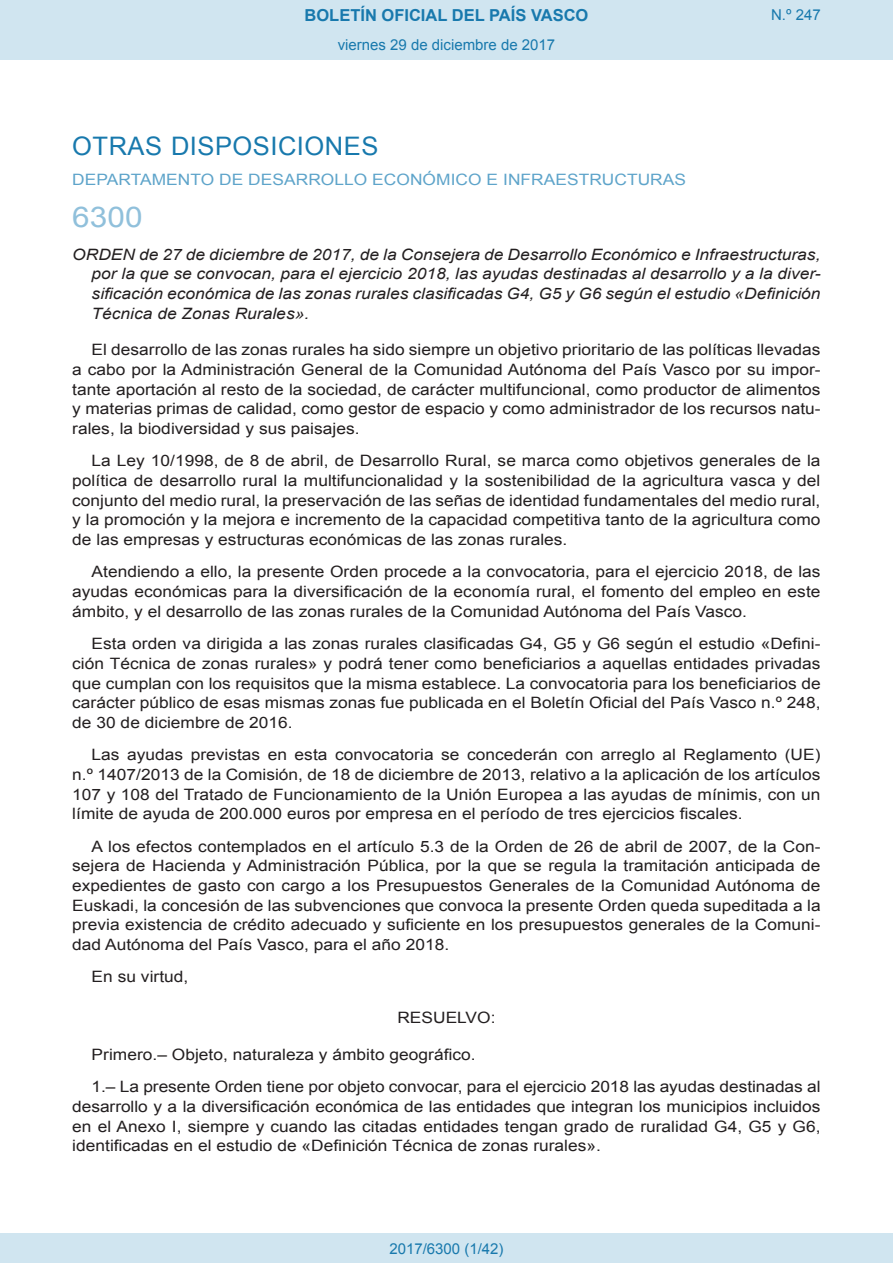
<style>
.page{position:relative;width:893px;height:1263px;background:#fff}
.page>*{position:absolute;margin:0;border:0;box-sizing:border-box;transform-origin:0 0}
.BOPVOrden{font:28.5px "Arial";color:#90c0db;scale:1.11 1}
.BOPVSeccion{font:25.5px "Arial";letter-spacing:.02em;color:#1879ad}
.t1{font:700 16.5px "Arial";color:#1879ad}
.BOPVDetalle{font:15.6px/19.6px "Arial";color:#231f20;text-align:justify;scale:1.11 1}
.BOPVTitulo{font:italic 15.6px/19.6px "Arial";color:#231f20;text-align:justify;scale:1.11 1}
.BOPVOrganismo{font:15.6px "Arial";letter-spacing:.005em;color:#5ea4ca;scale:1.11 1}
.BOPVClave{font:15.6px "Arial";color:#231f20;scale:1.11 1}
.Paginacion_Centro{font:15px "Arial";color:#1879ad}
</style>
<div class="page">
<div style="left:0;top:0;width:893px;height:60px;background:#d0e5f0"></div>
<div style="left:0;top:1233px;width:893px;height:30px;background:#d0e5f0"></div>
<p class="t1" style="left:305px;top:4px;width:285px">BOLETÍN OFICIAL DEL PAÍS VASCO</p>
<p class="Paginacion_Centro" style="left:338px;top:35px;width:219px">viernes 29 de diciembre de 2017</p>
<p class="Paginacion_Centro" style="left:771px;top:5px;width:51px">N.º 247</p>
<p class="BOPVSeccion" style="left:72px;top:129px;width:308px">OTRAS DISPOSICIONES</p>
<p class="BOPVOrganismo" style="left:72px;top:169px;width:554px">DEPARTAMENTO DE DESARROLLO ECONÓMICO E INFRAESTRUCTURAS</p>
<p class="BOPVOrden" style="left:72px;top:199px;width:65px">6300</p>
<p class="BOPVTitulo" style="left:92px;top:245px;width:658px;text-indent:-19px">ORDEN de 27 de diciembre de 2017, de la Consejera de Desarrollo Económico e Infraestructuras, por la que se convocan, para el ejercicio 2018, las ayudas destinadas al desarrollo y a la diver&shy;sificación económica de las zonas rurales clasificadas G4, G5 y G6 según el estudio «Definición Técnica de Zonas Rurales».</p>
<p class="BOPVDetalle" style="left:72px;top:340px;width:676px;text-indent:19px">El desarrollo de las zonas rurales ha sido siempre un objetivo prioritario de las políticas llevadas a cabo por la Administración General de la Comunidad Autónoma del País Vasco por su impor&shy;tante aportación al resto de la sociedad, de carácter multifuncional, como productor de alimentos y materias primas de calidad, como gestor de espacio y como administrador de los recursos natu&shy;rales, la biodiversidad y sus paisajes.</p>
<p class="BOPVDetalle" style="left:72px;top:451px;width:676px;text-indent:19px">La Ley 10/1998, de 8 de abril, de Desarrollo Rural, se marca como objetivos generales de la política de desarrollo rural la multifuncionalidad y la sostenibilidad de la agricultura vasca y del conjunto del medio rural, la preservación de las señas de identidad fundamentales del medio rural, y la promoción y la mejora e incremento de la capacidad competitiva tanto de la agricultura como de las empresas y estructuras económicas de las zonas rurales.</p>
<p class="BOPVDetalle" style="left:72px;top:562px;width:676px;text-indent:19px">Atendiendo a ello, la presente Orden procede a la convocatoria, para el ejercicio 2018, de las ayudas económicas para la diversificación de la economía rural, el fomento del empleo en este ámbito, y el desarrollo de las zonas rurales de la Comunidad Autónoma del País Vasco.</p>
<p class="BOPVDetalle" style="left:72px;top:634px;width:676px;text-indent:19px">Esta orden va dirigida a las zonas rurales clasificadas G4, G5 y G6 según el estudio «Defini&shy;ción Técnica de zonas rurales» y podrá tener como beneficiarios a aquellas entidades privadas que cumplan con los requisitos que la misma establece. La convocatoria para los beneficiarios de carácter público de esas mismas zonas fue publicada en el Boletín Oficial del País Vasco n.º 248, de 30 de diciembre de 2016.</p>
<p class="BOPVDetalle" style="left:72px;top:745px;width:676px;text-indent:19px">Las ayudas previstas en esta convocatoria se concederán con arreglo al Reglamento (UE) n.º 1407/2013 de la Comisión, de 18 de diciembre de 2013, relativo a la aplicación de los artículos 107 y 108 del Tratado de Funcionamiento de la Unión Europea a las ayudas de mínimis, con un límite de ayuda de 200.000 euros por empresa en el período de tres ejercicios fiscales.</p>
<p class="BOPVDetalle" style="left:72px;top:836px;width:676px;text-indent:19px">A los efectos contemplados en el artículo 5.3 de la Orden de 26 de abril de 2007, de la Con&shy;sejera de Hacienda y Administración Pública, por la que se regula la tramitación anticipada de expedientes de gasto con cargo a los Presupuestos Generales de la Comunidad Autónoma de Euskadi, la concesión de las subvenciones que convoca la presente Orden queda supeditada a la previa existencia de crédito adecuado y suficiente en los presupuestos generales de la Comuni&shy;dad Autónoma del País Vasco, para el año 2018.</p>
<p class="BOPVDetalle" style="left:92px;top:967px;width:89px">En su virtud,</p>
<p class="BOPVClave" style="left:397px;top:1007px;width:90px">RESUELVO:</p>
<p class="BOPVDetalle" style="left:92px;top:1045px;width:347px">Primero.– Objeto, naturaleza y ámbito geográfico.</p>
<p class="BOPVDetalle" style="left:72px;top:1077px;width:676px;text-indent:19px">1.– La presente Orden tiene por objeto convocar, para el ejercicio 2018 las ayudas destinadas al desarrollo y a la diversificación económica de las entidades que integran los municipios incluidos en el Anexo I, siempre y cuando las citadas entidades tengan grado de ruralidad G4, G5 y G6, identificadas en el estudio de «Definición Técnica de zonas rurales».</p>
<p class="Paginacion_Centro" style="left:389px;top:1238px;width:116px">2017/6300 (1/42)</p>
</div>
